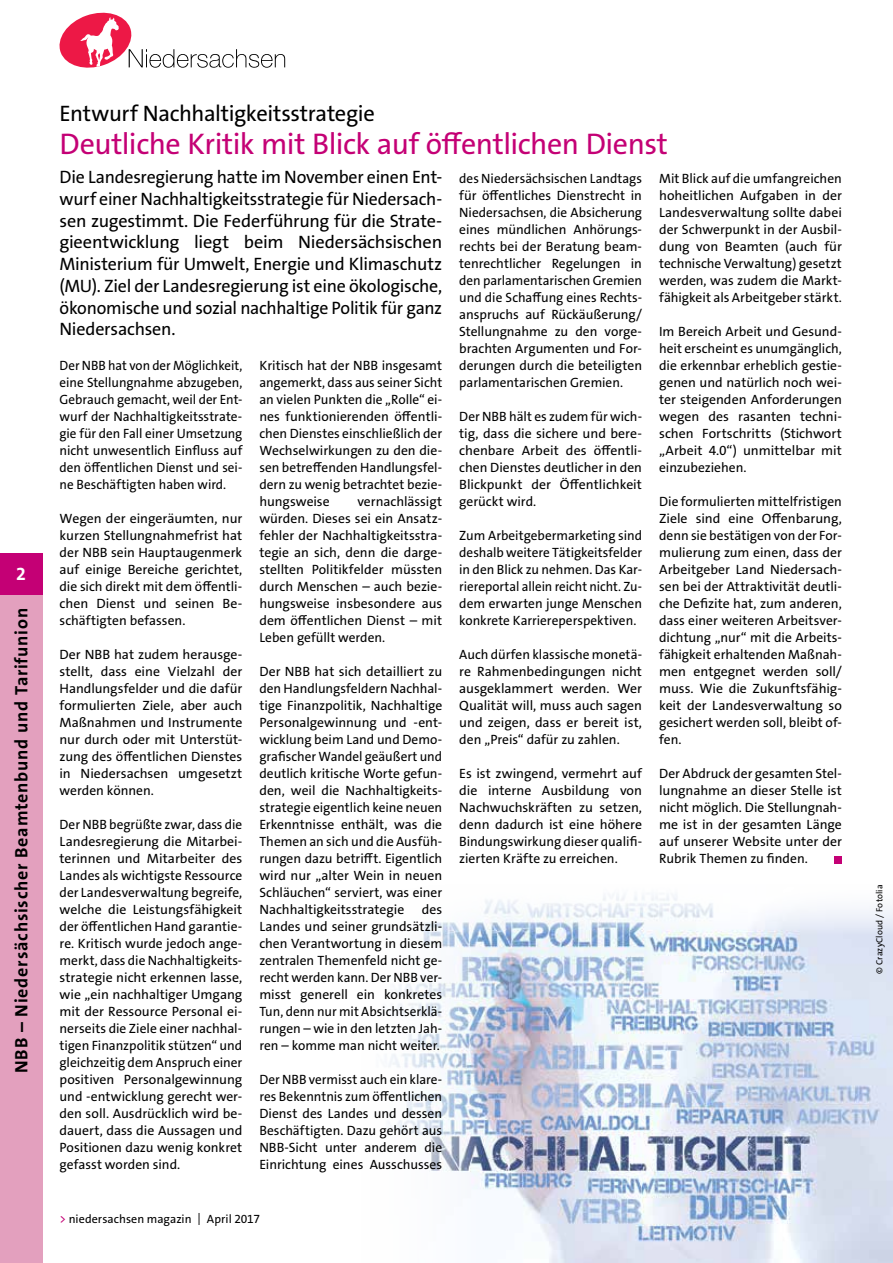
<style>
.page{position:relative;width:893px;height:1263px;background:#fff}
.page>*{position:absolute;margin:0;border:0;box-sizing:border-box;transform-origin:0 0}
.t1{font:30px "The Sans Os F";letter-spacing:-.015em;color:#c40075}
.t2{font:22.5px "The Sans Os F";letter-spacing:-.015em;color:#000}
.t3{font:18px/21.8px "The Sans Os F";letter-spacing:-.015em;color:#000;text-align:justify}
.t4{font:700 18px "The Sans Os F";letter-spacing:.04em;color:#000}
.t5{font:700 18px "The Sans Os F";color:#fff}
.t6{font:13.5px/17px "The Sans Os F";color:#000;text-align:justify}
.t7{font:13.5px/17px "The Sans Os F";color:#000;text-align:justify;scale:.96 1}
.t8{font:12px "The Sans Os F";letter-spacing:.005em;color:#000}
.t9{font:9px "The Sans Os F";letter-spacing:.015em;color:#000}
.s1{color:#c40075}
</style>
<div class="page">
<img style="left:389px;top:894px;width:504px;height:369px">
<div style="left:835px;top:856px;width:7px;height:7px;background:#c40075"></div>
<div style="left:0;top:553px;width:43px;height:42px;background:#c40075"></div>
<div style="left:0;top:595px;width:43px;height:668px;background:#e3a0be"></div>
<svg style="left:60px;top:13px;width:225px;height:55px"></svg>
<h3 class="t5" style="left:16px;top:562px;width:11px">2</h3>
<h3 class="t4" style="left:10px;top:1073px;width:466px;rotate:-90deg">NBB – Niedersächsischer Beamtenbund und Tarifunion</h3>
<h2 class="t2" style="left:60px;top:99px;width:317px">Entwurf Nachhaltigkeitsstrategie</h2>
<h1 class="t1" style="left:60px;top:124px;width:610px">Deutliche Kritik mit Blick auf öffentlichen Dienst</h1>
<p class="t6" style="left:659px;top:170px;width:184px">Mit Blick auf die umfangreichen hoheitlichen Aufgaben in der Landesverwaltung sollte dabei der Schwerpunkt in der Ausbil&shy;dung von Beamten (auch für technische Verwaltung) gesetzt werden, was zudem die Markt&shy;fähigkeit als Arbeitgeber stärkt.</p>
<p class="t6" style="left:659px;top:323px;width:184px">Im Bereich Arbeit und Gesund&shy;heit erscheint es unumgänglich, die erkennbar erheblich gestie&shy;genen und natürlich noch wei&shy;ter steigenden Anforderungen wegen des rasanten techni&shy;schen Fortschritts (Stichwort „Arbeit 4.0“) unmittelbar mit einzubeziehen.</p>
<p class="t6" style="left:659px;top:493px;width:184px">Die formulierten mittelfristigen Ziele sind eine Offenbarung, denn sie bestätigen von der For&shy;mulierung zum einen, dass der Arbeitgeber Land Niedersach&shy;sen bei der Attraktivität deutli&shy;che Defizite hat, zum anderen, dass einer weiteren Arbeitsver&shy;dichtung „nur“ mit die Arbeits&shy;fähigkeit erhaltenden Maßnah&shy;men entgegnet werden soll/ muss. Wie die Zukunftsfähig&shy;keit der Landesverwaltung so gesichert werden soll, bleibt of&shy;fen.</p>
<p class="t6" style="left:659px;top:765px;width:184px">Der Abdruck der gesamten Stel&shy;lungnahme an dieser Stelle ist nicht möglich. Die Stellungnah&shy;me ist in der gesamten Länge auf unserer Website unter der Rubrik Themen zu finden.</p>
<p class="t3" style="left:60px;top:166px;width:384px">Die Landesregierung hatte im November einen Ent&shy;wurf einer Nachhaltigkeitsstrategie für Niedersach&shy;sen zugestimmt. Die Federführung für die Strate&shy;gieentwicklung liegt beim Niedersächsischen Ministerium für Umwelt, Energie und Klimaschutz (MU). Ziel der Landesregierung ist eine ökologische, ökonomische und sozial nachhaltige Politik für ganz Niedersachsen.</p>
<p class="t7" style="left:60px;top:357px;width:192px">Der NBB hat von der Möglichkeit, eine Stellungnahme abzugeben, Gebrauch gemacht, weil der Ent&shy;wurf der Nachhaltigkeitsstrate&shy;gie für den Fall einer Umsetzung nicht unwesentlich Einfluss auf den öffentlichen Dienst und sei&shy;ne Beschäftigten haben wird.</p>
<p class="t6" style="left:60px;top:510px;width:184px">Wegen der eingeräumten, nur kurzen Stellungnahmefrist hat der NBB sein Hauptaugenmerk auf einige Bereiche gerichtet, die sich direkt mit dem öffentli&shy;chen Dienst und seinen Be&shy;schäftigten befassen.</p>
<p class="t6" style="left:60px;top:646px;width:184px">Der NBB hat zudem herausge&shy;stellt, dass eine Vielzahl der Handlungsfelder und die dafür formulierten Ziele, aber auch Maßnahmen und Instrumente nur durch oder mit Unterstüt&shy;zung des öffentlichen Dienstes in Niedersachsen umgesetzt werden können.</p>
<p class="t6" style="left:60px;top:816px;width:184px">Der NBB begrüßte zwar, dass die Landesregierung die Mitarbei&shy;terinnen und Mitarbeiter des Landes als wichtigste Ressource der Landesverwaltung begreife, welche die Leistungsfähigkeit der öffentlichen Hand garantie&shy;re. Kritisch wurde jedoch ange&shy;merkt, dass die Nachhaltigkeits&shy;strategie nicht erkennen lasse, wie „ein nachhaltiger Umgang mit der Ressource Personal ei&shy;nerseits die Ziele einer nachhal&shy;tigen Finanzpolitik stützen“ und gleichzeitig dem Anspruch einer positiven Personalgewinnung und -entwicklung gerecht wer&shy;den soll. Ausdrücklich wird be&shy;dauert, dass die Aussagen und Positionen dazu wenig konkret gefasst worden sind.</p>
<p class="t6" style="left:459px;top:170px;width:184px">des Niedersächsischen Landtags für öffentliches Dienstrecht in Niedersachsen, die Absicherung eines mündlichen Anhörungs&shy;rechts bei der Beratung beam&shy;tenrechtlicher Regelungen in den parlamentarischen Gremien und die Schaffung eines Rechts&shy;anspruchs auf Rückäußerung/ Stellungnahme zu den vorge&shy;brachten Argumenten und For&shy;derungen durch die beteiligten parlamentarischen Gremien.</p>
<p class="t6" style="left:459px;top:408px;width:184px">Der NBB hält es zudem für wich&shy;tig, dass die sichere und bere&shy;chenbare Arbeit des öffentli&shy;chen Dienstes deutlicher in den Blickpunkt der Öffentlichkeit gerückt wird.</p>
<p class="t6" style="left:459px;top:527px;width:184px">Zum Arbeitgebermarketing sind deshalb weitere Tätigkeitsfelder in den Blick zu nehmen. Das Kar&shy;riereportal allein reicht nicht. Zu&shy;dem erwarten junge Menschen konkrete Karriereperspektiven.</p>
<p class="t6" style="left:459px;top:646px;width:184px">Auch dürfen klassische monetä&shy;re Rahmenbedingungen nicht ausgeklammert werden. Wer Qualität will, muss auch sagen und zeigen, dass er bereit ist, den „Preis“ dafür zu zahlen.</p>
<p class="t6" style="left:459px;top:765px;width:184px">Es ist zwingend, vermehrt auf die interne Ausbildung von Nachwuchskräften zu setzen, denn dadurch ist eine höhere Bindungswirkung dieser qualifi&shy;zierten Kräfte zu erreichen.</p>
<p class="t6" style="left:259px;top:357px;width:184px">Kritisch hat der NBB insgesamt angemerkt, dass aus seiner Sicht an vielen Punkten die „Rolle“ ei&shy;nes funktionierenden öffentli&shy;chen Dienstes einschließlich der Wechselwirkungen zu den die&shy;sen betreffenden Handlungsfel&shy;dern zu wenig betrachtet bezie&shy;hungsweise</p>
<p class="t6" style="left:259px;top:493px;width:184px;text-indent:98px">vernachlässigt würden. Dieses sei ein Ansatz&shy;fehler der Nachhaltigkeitsstra&shy;tegie an sich, denn die darge&shy;stellten Politikfelder müssten durch Menschen – auch bezie&shy;hungsweise insbesondere aus dem öffentlichen Dienst – mit Leben gefüllt werden.</p>
<p class="t6" style="left:259px;top:663px;width:184px">Der NBB hat sich detailliert zu den Handlungsfeldern Nachhal&shy;tige Finanzpolitik, Nachhaltige Personalgewinnung und -ent&shy;wicklung beim Land und Demo&shy;grafischer Wandel geäußert und deutlich kritische Worte gefun&shy;den, weil die Nachhaltigkeits&shy;strategie eigentlich keine neuen Erkenntnisse enthält, was die Themen an sich und die Ausfüh&shy;rungen dazu betrifft. Eigentlich wird nur „alter Wein in neuen Schläuchen“ serviert, was einer Nachhaltigkeitsstrategie</p>
<p class="t6" style="left:259px;top:901px;width:184px;text-indent:162px">des Landes und seiner grundsätzli&shy;chen Verantwortung in diesem zentralen Themenfeld nicht ge&shy;recht werden kann. Der NBB ver&shy;misst generell ein konkretes Tun, denn nur mit Absichtserklä&shy;rungen – wie in den letzten Jah&shy;ren – komme man nicht weiter.</p>
<p class="t6" style="left:259px;top:1071px;width:184px">Der NBB vermisst auch ein klare&shy;res Bekenntnis zum öffentlichen Dienst des Landes und dessen Beschäftigten. Dazu gehört aus NBB-Sicht unter anderem die Einrichtung eines Ausschusses</p>
<p class="t8" style="left:60px;top:1211px;width:202px"><span class="s1">&gt;</span> niedersachsen magazin | April 2017</p>
<p class="t9" style="left:874px;top:974px;width:91px;rotate:-90deg">© CrazyCloud / Fotolia</p>
</div>
